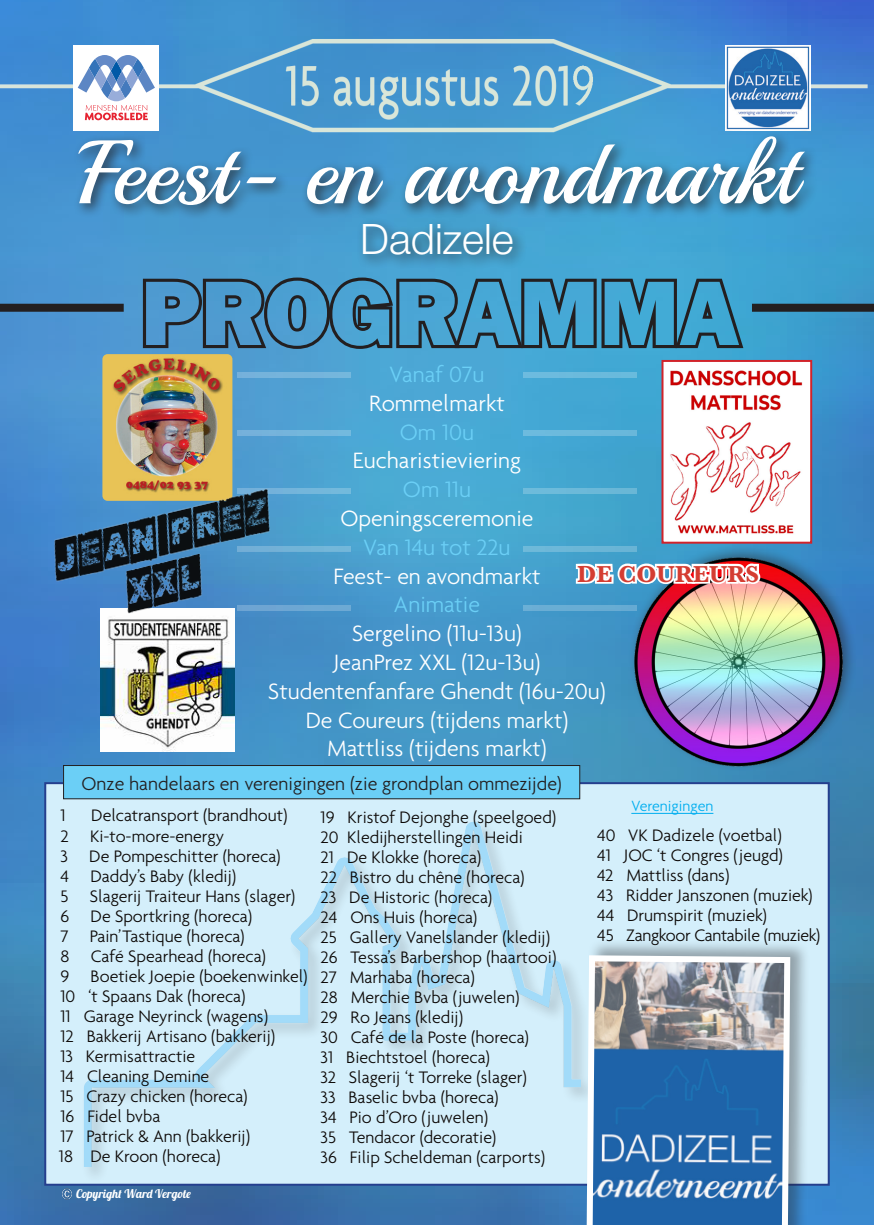
<style>
.page{position:relative;width:874px;height:1225px;background:#fff}
.page>*{position:absolute;margin:0;border:0;box-sizing:border-box;transform-origin:0 0}
.t1{font:104px "Goffik Outline";color:#231f20}
.t2{font:90px "Playball";color:#fff}
.t3{font:300 42px "Helvetica Neue LT Std";color:#fff}
.t4{font:300 24px/28.8px "Agenda";color:#fff;text-align:center}
.t5{font:300 24px "Agenda";color:#6bcff6}
.t6{font:700 24px "Baskerville";color:#d43d32}
.t7{font:300 20px "Agenda";color:#231f20}
.t8{font:300 18px "Agenda";color:#0c0806}
.t9{font:300 18px "Agenda";letter-spacing:-.02em;color:#0c0806}
.t10{font:300 16px "Agenda";color:#00aeef}
.t11{font:12px "Lobster 1.4";color:#fff}
.s1{color:#6bcff6}
</style>
<div class="page">
<img style="left:0;top:0;width:873px;height:1225px">
<img style="left:0;top:9px;width:873px;height:158px">
<div style="left:73px;top:130px;width:744px;height:139px;background:#231f20;opacity:.75"></div>
<img style="left:725px;top:46px;width:85px;height:85px">
<div style="left:74px;top:46px;width:85px;height:85px;background:#fff"></div>
<svg style="left:78px;top:55px;width:77px;height:65px"></svg>
<div style="left:0;top:304px;width:124px;height:8px;background:#231f20"></div>
<div style="left:751px;top:304px;width:122px;height:8px;background:#231f20"></div>
<div style="left:237px;top:372px;width:113px;height:6px;background:#75b4db"></div>
<div style="left:523px;top:372px;width:113px;height:6px;background:#6bbbdd"></div>
<div style="left:237px;top:488px;width:113px;height:5px;background:#74b7db"></div>
<div style="left:523px;top:488px;width:113px;height:5px;background:#6cb9d9"></div>
<div style="left:237px;top:430px;width:113px;height:5px;background:#74b5dc"></div>
<div style="left:523px;top:430px;width:113px;height:5px;background:#6cbadc"></div>
<div style="left:237px;top:546px;width:113px;height:6px;background:#72b5d8"></div>
<div style="left:523px;top:546px;width:113px;height:6px;background:#6bb6d6"></div>
<div style="left:237px;top:604px;width:113px;height:6px;background:#6da9d4"></div>
<div style="left:523px;top:604px;width:113px;height:6px;background:#69add4"></div>
<img style="left:100px;top:352px;width:135px;height:124px">
<img style="left:102px;top:354px;width:130px;height:122px">
<div style="left:627px;top:543px;width:229px;height:229px;background:#231f20;opacity:.47"></div>
<img style="left:627px;top:552px;width:218px;height:220px">
<div style="left:44px;top:782px;width:785px;height:403px;background:#d4effb;border:2px solid #253f8e"></div>
<div style="left:63px;top:765px;width:516px;height:34px;background:#6bcff6"></div>
<div style="left:63px;top:765px;width:517px;height:34px;border:1px solid #231f20"></div>
<div style="left:81px;top:819px;width:517px;height:366px;background:#231f20;opacity:.75"></div>
<img style="left:46px;top:809px;width:534px;height:357px">
<svg style="left:573px;top:560px;width:190px;height:27px"></svg>
<div style="left:583px;top:937px;width:226px;height:288px;background:#231f20;opacity:.38"></div>
<svg style="left:582px;top:952px;width:210px;height:273px"></svg>
<hr style="left:631px;top:813px;width:82px;height:1px;background:#00aeef">
<svg style="left:61px;top:1188px;width:12px;height:11px"></svg>
<img style="left:664px;top:363px;width:144px;height:177px">
<div style="left:661px;top:360px;width:150px;height:183px;border:2px solid #d1232a"></div>
<img style="left:100px;top:632px;width:135px;height:120px">
<img style="left:42px;top:476px;width:251px;height:156px">
<p class="t2" style="left:77px;top:118px;width:720px">Feest- en avondmarkt</p>
<p class="t3" style="left:360px;top:213px;width:155px">Dadizele</p>
<p class="t1" style="left:137px;top:269px;width:600px">PROGRAMMA</p>
<p class="t5" style="left:389px;top:360px;width:96px">Vanaf 07u</p>
<p class="t4" style="left:369px;top:388px;width:137px">Rommelmarkt</p>
<p class="t5" style="left:400px;top:418px;width:76px">Om 10u</p>
<p class="t4" style="left:352px;top:446px;width:170px">Eucharistieviering<br><span class="s1">Om 11u</span></p>
<p class="t4" style="left:340px;top:503px;width:194px">Openingsceremonie<br><span class="s1">Van 14u tot 22u</span></p>
<p class="t4" style="left:333px;top:561px;width:208px">Feest- en avondmarkt</p>
<p class="t5" style="left:394px;top:590px;width:87px">Animatie</p>
<p class="t4" style="left:352px;top:619px;width:171px">Sergelino (11u-13u)</p>
<p class="t4" style="left:333px;top:647px;width:208px">JeanPrez XXL (12u-13u)</p>
<p class="t4" style="left:268px;top:676px;width:339px">Studentenfanfare Ghendt (16u-20u)</p>
<p class="t4" style="left:305px;top:705px;width:264px">De Coureurs (tijdens markt)</p>
<p class="t4" style="left:327px;top:734px;width:221px">Mattliss (tijdens markt)</p>
<p class="t7" style="left:81px;top:771px;width:481px">Onze handelaars en verenigingen (zie grondplan ommezijde)</p>
<p class="t8" style="left:320px;top:806px;width:237px">19 Kristof Dejonghe (speelgoed)</p>
<p class="t8" style="left:320px;top:826px;width:204px">20 Kledijherstellingen Heidi</p>
<p class="t8" style="left:320px;top:846px;width:162px">21 De Klokke (horeca)</p>
<p class="t8" style="left:320px;top:866px;width:205px">22 Bistro du chêne (horeca)</p>
<p class="t8" style="left:320px;top:886px;width:173px">23 De Historic (horeca)</p>
<p class="t8" style="left:320px;top:906px;width:158px">24 Ons Huis (horeca)</p>
<p class="t8" style="left:320px;top:926px;width:231px">25 Gallery Vanelslander (kledij)</p>
<p class="t8" style="left:320px;top:946px;width:237px">26 Tessa’s Barbershop (haartooi)</p>
<p class="t8" style="left:320px;top:966px;width:156px">27 Marhaba (horeca)</p>
<p class="t8" style="left:320px;top:986px;width:200px">28 Merchie Bvba (juwelen)</p>
<p class="t8" style="left:320px;top:1006px;width:144px">29 Ro Jeans (kledij)</p>
<p class="t8" style="left:320px;top:1026px;width:210px">30 Café de la Poste (horeca)</p>
<p class="t8" style="left:320px;top:1046px;width:171px">31 Biechtstoel (horeca)</p>
<p class="t8" style="left:320px;top:1066px;width:207px">32 Slagerij ‘t Torreke (slager)</p>
<p class="t8" style="left:320px;top:1086px;width:179px">33 Baselic bvba (horeca)</p>
<p class="t8" style="left:320px;top:1106px;width:169px">34 Pio d’Oro (juwelen)</p>
<p class="t8" style="left:320px;top:1126px;width:177px">35 Tendacor (decoratie)</p>
<p class="t8" style="left:320px;top:1146px;width:226px">36 Filip Scheldeman (carports)</p>
<p class="t6" style="left:577px;top:557px;width:183px">DE COUREURS</p>
<p class="t10" style="left:631px;top:796px;width:83px">Verenigingen</p>
<p class="t8" style="left:596px;top:824px;width:186px">40 VK Dadizele (voetbal)</p>
<p class="t8" style="left:596px;top:844px;width:187px">41 JOC ‘t Congres (jeugd)</p>
<p class="t8" style="left:596px;top:864px;width:134px">42 Mattliss (dans)</p>
<p class="t8" style="left:596px;top:884px;width:217px">43 Ridder Janszonen (muziek)</p>
<p class="t8" style="left:596px;top:904px;width:171px">44 Drumspirit (muziek)</p>
<p class="t9" style="left:596px;top:924px;width:224px">45 Zangkoor Cantabile (muziek)</p>
<p class="t8" style="left:60px;top:805px;width:7px">1</p>
<p class="t8" style="left:91px;top:805px;width:197px">Delcatransport (brandhout)</p>
<p class="t8" style="left:60px;top:825px;width:165px">2 Ki-to-more-energy</p>
<p class="t8" style="left:60px;top:845px;width:222px">3 De Pompeschitter (horeca)</p>
<p class="t8" style="left:60px;top:865px;width:177px">4 Daddy’s Baby (kledij)</p>
<p class="t8" style="left:60px;top:885px;width:236px">5 Slagerij Traiteur Hans (slager)</p>
<p class="t8" style="left:60px;top:905px;width:193px">6 De Sportkring (horeca)</p>
<p class="t8" style="left:60px;top:925px;width:186px">7 Pain’Tastique (horeca)</p>
<p class="t8" style="left:60px;top:945px;width:207px">8 Café Spearhead (horeca)</p>
<p class="t8" style="left:60px;top:965px;width:249px">9 Boetiek Joepie (boekenwinkel)</p>
<p class="t8" style="left:60px;top:985px;width:186px">10 ‘t Spaans Dak (horeca)</p>
<p class="t8" style="left:60px;top:1005px;width:209px">11 Garage Neyrinck (wagens)</p>
<p class="t8" style="left:60px;top:1025px;width:216px">12 Bakkerij Artisano (bakkerij)</p>
<p class="t8" style="left:60px;top:1045px;width:136px">13 Kermisattractie</p>
<p class="t8" style="left:60px;top:1065px;width:150px">14 Cleaning Demine</p>
<p class="t8" style="left:60px;top:1085px;width:189px">15 Crazy chicken (horeca)</p>
<p class="t8" style="left:60px;top:1105px;width:101px">16 Fidel bvba</p>
<p class="t8" style="left:60px;top:1125px;width:191px">17 Patrick &amp; Ann (bakkerij)</p>
<p class="t8" style="left:59px;top:1145px;width:163px">18 De Kroon (horeca)</p>
<p class="t11" style="left:76px;top:1186px;width:116px">Copyright Ward Vergote</p>
</div>
